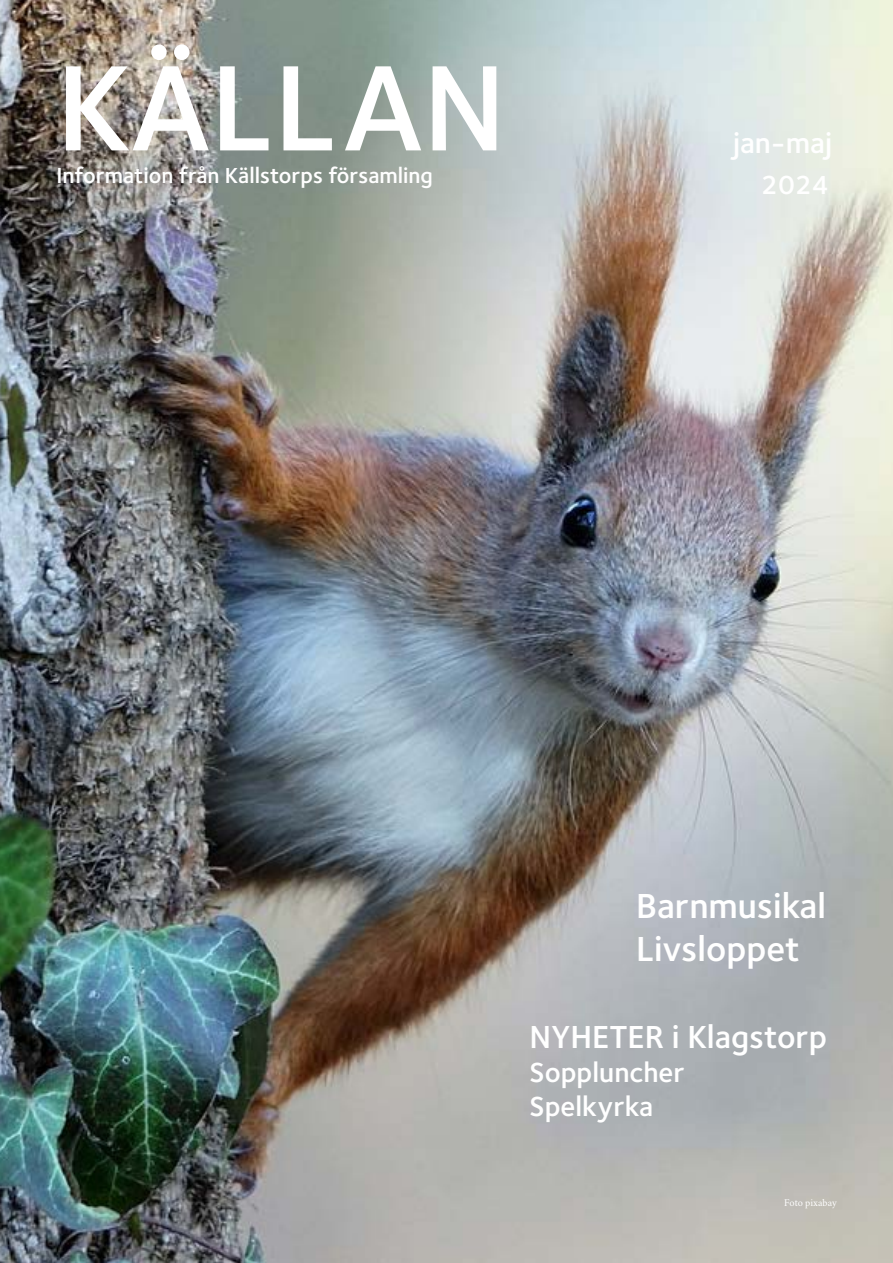
<style>
.page{position:relative;width:893px;height:1263px;background:#fff}
.page>*{position:absolute;margin:0;border:0;box-sizing:border-box;transform-origin:0 0}
.t1{font:600 126px "Foundry Sterling OT3";color:#fff}
.t2{font:600 36px/43.2px "Foundry Sterling OT3";color:#fff}
.t3{font:600 33px "Foundry Sterling OT3";color:#fff}
.t4{font:600 30px "Foundry Sterling OT3";color:#fff}
.t5{font:600 28.5px/34.2px "Foundry Sterling OT3";color:#fff}
.t6{font:600 27px "Foundry Sterling OT3";color:#fff}
.t7{font:600 22.5px "Foundry Sterling OT3";color:#fff}
.t8{font:10.5px "Crimson Svk 2.0";color:#fff}
</style>
<div class="page">
<img style="left:0;top:0;width:893px;height:1263px">
<h1 class="t1" style="left:56px;top:9px;width:451px">KÄLLAN</h1>
<p class="t7" style="left:56px;top:158px;width:378px">Information från Källstorps församling</p>
<h3 class="t4" style="left:733px;top:119px;width:101px">jan-maj</h3>
<p class="t6" style="left:761px;top:164px;width:69px">2024</p>
<h2 class="t2" style="left:636px;top:881px;width:191px">Barnmusikal<br>Livsloppet</h2>
<h3 class="t3" style="left:529px;top:1011px;width:299px">NYHETER i Klagstorp</h3>
<p class="t5" style="left:529px;top:1054px;width:157px">Soppluncher<br>Spelkyrka</p>
<p class="t8" style="left:784px;top:1195px;width:54px">Foto pixabay</p>
</div>
